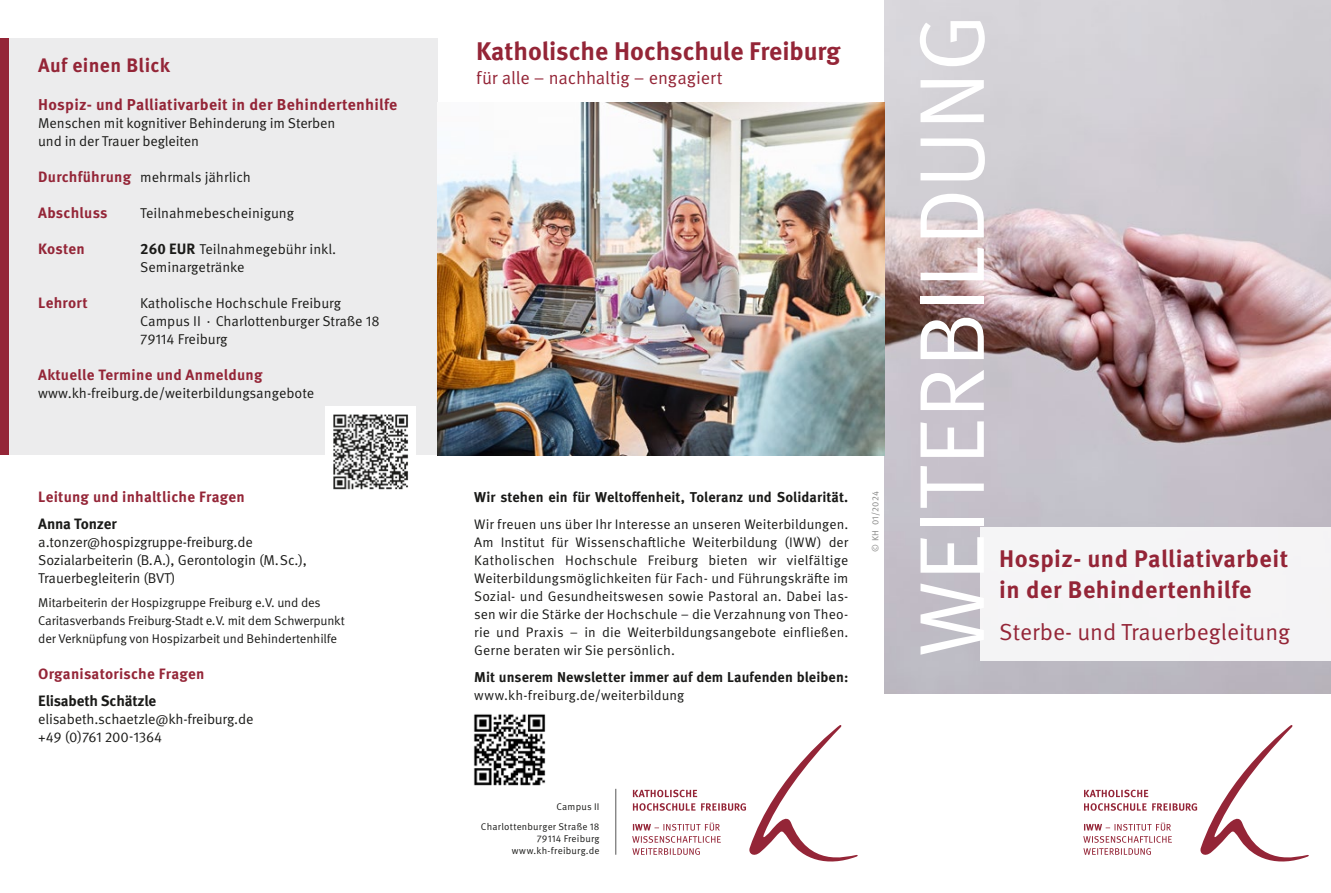
<style>
.page{position:relative;width:1331px;height:893px;background:#fff}
.page>*{position:absolute;margin:0;border:0;box-sizing:border-box;transform-origin:0 0}
.t1{font:92.25px "Meta Pro Norm";letter-spacing:-.01em;color:#fff}
.t2{font:700 25.5px "Meta Pro";letter-spacing:-.005em;color:#942537}
.t3{font:700 24px/31.5px "Meta Pro";letter-spacing:.02em;color:#942537}
.t4{font:23.25px "Meta Pro Norm";color:#942537}
.t5{font:700 19.5px "Meta Pro";letter-spacing:.02em;color:#942537}
.t6{font:18px "Meta Pro Norm";letter-spacing:-.01em;color:#942537}
.t7{font:700 15.75px "Meta Pro";letter-spacing:.02em;color:#942537}
.t8{font:700 15px "Meta Pro";letter-spacing:.02em;color:#942537}
.t9{font:700 15px "Meta Pro";letter-spacing:-.01em;color:#1a1a18}
.t10{font:14.25px/18px "Meta Pro Norm";letter-spacing:-.01em;color:#1a1a18}
.t11{font:700 14.25px "Meta Pro";letter-spacing:.005em;color:#1a1a18}
.t12{font:13.8px/18px "Meta Pro Norm";letter-spacing:.005em;color:#1a1a18;text-align:justify}
.t13{font:12.75px/18px "Meta Pro Norm";letter-spacing:-.01em;color:#1a1a18}
.t14{font:9.75px/20.2px "Meta Pro Norm";letter-spacing:.02em;color:#1a1a18;text-align:right}
.t15{font:9px "Meta Pro Norm";letter-spacing:.02em;color:#878786}
.s1{font-family:"Meta Pro";font-weight:700;font-size:15px;color:#942537}
.s2{font-family:"Meta Pro";font-weight:700;font-size:15px}
</style>
<div class="page">
<img style="left:473px;top:714px;width:73px;height:72px">
<img style="left:884px;top:0;width:447px;height:693px">
<div style="left:0;top:38px;width:438px;height:417px;background:#ececed"></div>
<div style="left:0;top:38px;width:9px;height:417px;background:#942537"></div>
<img style="left:438px;top:102px;width:446px;height:353px">
<div style="left:980px;top:527px;width:351px;height:134px;background:#f5f4f5"></div>
<svg style="left:1083px;top:725px;width:226px;height:137px"></svg>
<hr style="left:615px;top:789px;width:1px;height:66px;background:#565656">
<svg style="left:632px;top:725px;width:226px;height:137px"></svg>
<img style="left:325px;top:406px;width:90px;height:84px">
<h3 class="t5" style="left:38px;top:50px;width:133px">Auf einen Blick</h3>
<p class="t7" style="left:38px;top:92px;width:361px">Hospiz- und Palliativarbeit in der Behindertenhilfe</p>
<p class="t10" style="left:38px;top:113px;width:299px">Menschen mit kognitiver Behinderung im Sterben und in der Trauer begleiten</p>
<p class="t10" style="left:38px;top:167px;width:214px"><span class="s1">Durchführung</span> mehrmals jährlich</p>
<p class="t8" style="left:38px;top:201px;width:71px">Abschluss</p>
<p class="t10" style="left:140px;top:203px;width:155px">Teilnahmebescheinigung</p>
<p class="t8" style="left:38px;top:237px;width:48px">Kosten</p>
<p class="t10" style="left:140px;top:239px;width:198px"><span class="s2">260 EUR</span> Teilnahmegebühr inkl.<br>Seminargetränke</p>
<p class="t8" style="left:38px;top:291px;width:51px">Lehrort</p>
<p class="t10" style="left:140px;top:293px;width:241px">Katholische Hochschule Freiburg<br>Campus II ⋅ Charlottenburger Straße 18<br>79114 Freiburg</p>
<p class="t8" style="left:38px;top:363px;width:226px">Aktuelle Termine und Anmeldung</p>
<p class="t10" style="left:38px;top:383px;width:278px">www.kh-freiburg.de/weiterbildungsangebote</p>
<p class="t8" style="left:38px;top:485px;width:208px">Leitung und inhaltliche Fragen</p>
<p class="t9" style="left:38px;top:512px;width:80px">Anna Tonzer</p>
<p class="t10" style="left:38px;top:533px;width:270px">a.tonzer@hospizgruppe-freiburg.de<br>Sozialarbeiterin (B.A.), Gerontologin (M.Sc.),<br>Trauerbegleiterin (BVT)</p>
<p class="t13" style="left:38px;top:593px;width:308px">Mitarbeiterin der Hospizgruppe Freiburg e.V. und des<br>Caritasverbands Freiburg-Stadt e.V. mit dem Schwerpunkt der Verknüpfung von Hospizarbeit und Behindertenhilfe</p>
<p class="t8" style="left:38px;top:662px;width:168px">Organisatorische Fragen</p>
<p class="t9" style="left:38px;top:689px;width:120px">Elisabeth Schätzle</p>
<p class="t10" style="left:38px;top:710px;width:217px">elisabeth.schaetzle@kh-freiburg.de +49 (0)761 200-1364</p>
<h2 class="t2" style="left:476px;top:31px;width:366px">Katholische Hochschule Freiburg</h2>
<h3 class="t6" style="left:476px;top:64px;width:248px">für alle – nachhaltig – engagiert</h3>
<p class="t11" style="left:474px;top:486px;width:376px">Wir stehen ein für Weltoffenheit, Toleranz und Solidarität.</p>
<p class="t12" style="left:474px;top:514px;width:376px">Wir freuen uns über Ihr Interesse an unseren Weiterbildungen.<br>Am Institut für Wissenschaftliche Weiterbildung (IWW) der Katholischen Hochschule Freiburg bieten wir vielfältige Weiterbildungsmöglichkeiten für Fach- und Führungskräfte im Sozial- und Gesundheitswesen sowie Pastoral an. Dabei las&shy;sen wir die Stärke der Hochschule – die Verzahnung von Theo&shy;rie und Praxis – in die Weiterbildungsangebote einfließen.<br>Gerne beraten wir Sie persönlich.</p>
<p class="t11" style="left:474px;top:666px;width:376px">Mit unserem Newsletter immer auf dem Laufenden bleiben:</p>
<p class="t12" style="left:474px;top:685px;width:212px">www.kh-freiburg.de/weiterbildung</p>
<p class="t15" style="left:869px;top:552px;width:62px;rotate:-90deg">© KH 01/2024</p>
<h1 class="t1" style="left:882px;top:657px;width:645px;rotate:-90deg">WEITERBILDUNG</h1>
<h3 class="t3" style="left:999px;top:541px;width:290px">Hospiz- und Palliativarbeit in der Behindertenhilfe</h3>
<h3 class="t4" style="left:999px;top:614px;width:292px">Sterbe- und Trauerbegleitung</h3>
<p class="t14" style="left:481px;top:796px;width:120px">Campus II<br>Charlottenburger Straße 18</p>
<p class="t14" style="left:512px;top:832px;width:89px;line-height:12px">79114 Freiburg www.kh-freiburg.de</p>
</div>
